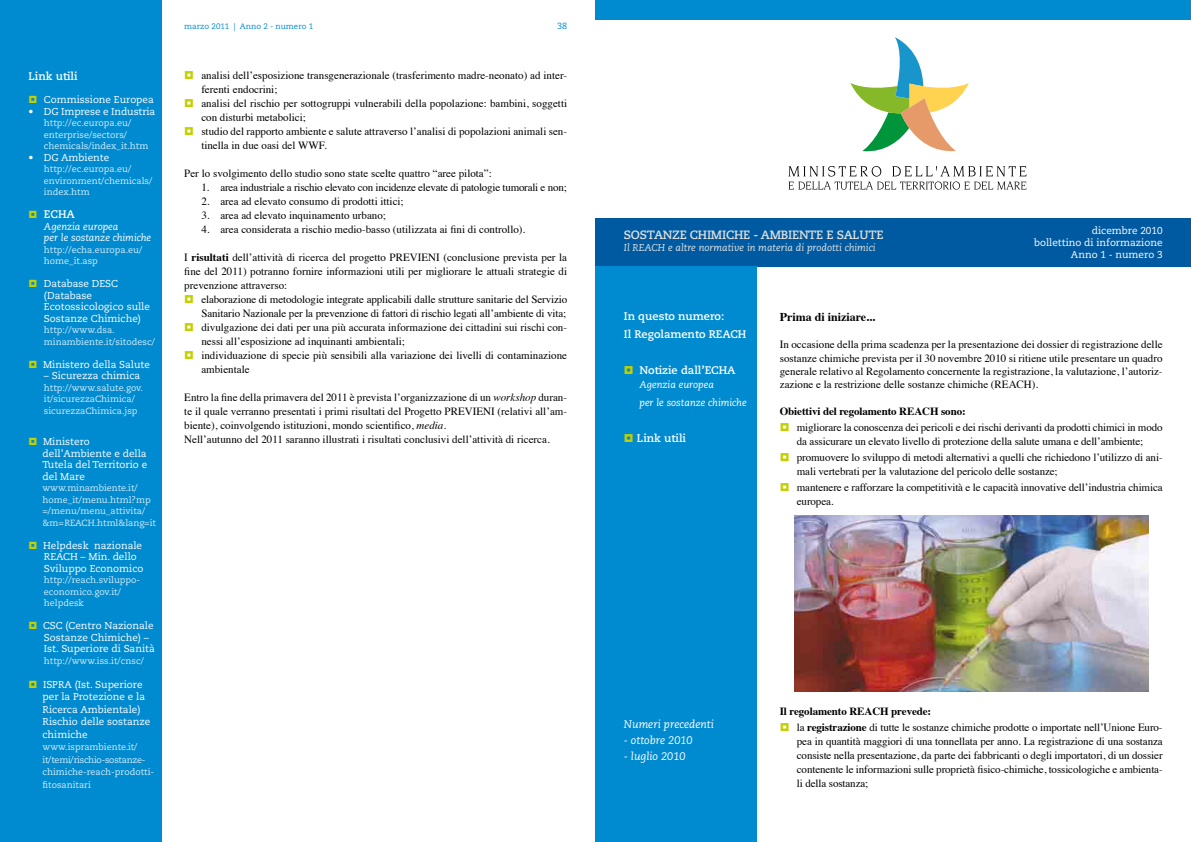
<style>
.page{position:relative;width:1191px;height:842px;background:#fff}
.page>*{position:absolute;margin:0;border:0;box-sizing:border-box;transform-origin:0 0}
.t1{font:700 12px "Caecilia";letter-spacing:-.02em;color:#e1e1dd}
.t2{font:700 12px "Times";color:#000}
.t3{font:11px/14px "Times";color:#000}
.t4{font:11px "Times";letter-spacing:-.02em;color:#000}
.t5{font:700 11px/18px "Caecilia";color:#fff}
.t6{font:italic 11px "Caecilia";color:#fff}
.t7{font:700 11px "Times";letter-spacing:-.01em;color:#000}
.t8{font:10px/11.5px "Caecilia";color:#fff}
.t9{font:italic 10px/11.5px "Caecilia";color:#fff}
.t10{font:italic 10px "Caecilia";color:#e1e1dd}
.t11{font:9px/11.5px "Caecilia";color:#d5edfa}
.t12{font:9px "Caecilia";color:#008bd0}
.t13{font:8px "Caecilia";color:#008bd0}
.s1{font-weight:700}
.s2{font-style:italic}
</style>
<div class="page">
<div style="left:0;top:0;width:162px;height:842px;background:#008bd0"></div>
<div style="left:595px;top:218px;width:596px;height:48px;background:#005aa2"></div>
<div style="left:595px;top:0;width:596px;height:20px;background:#008bd0"></div>
<svg style="left:788px;top:166px;width:238px;height:24px"></svg>
<svg style="left:850px;top:37px;width:119px;height:115px"></svg>
<div style="left:595px;top:266px;width:162px;height:576px;background:#008bd0"></div>
<img style="left:794px;top:516px;width:354px;height:176px">
<p class="t5" style="left:28px;top:68px;width:51px">Link utili</p>
<p class="t8" style="left:44px;top:94px;width:111px">Commissione Europea</p>
<p class="t8" style="left:28px;top:106px;width:128px">• DG Imprese e Industria</p>
<p class="t11" style="left:44px;top:117px;width:106px">http://ec.europa.eu/ enterprise/sectors/ chemicals/index_it.htm</p>
<p class="t8" style="left:28px;top:152px;width:82px">• DG Ambiente</p>
<p class="t11" style="left:44px;top:163px;width:110px">http://ec.europa.eu/ environment/chemicals/ index.htm</p>
<p class="t5" style="left:44px;top:206px;width:32px">ECHA</p>
<p class="t9" style="left:44px;top:221px;width:109px">Agenzia europea<br>per le sostanze chimiche</p>
<p class="t11" style="left:44px;top:244px;width:100px">http://echa.europa.eu/ home_it.asp</p>
<p class="t8" style="left:44px;top:278px;width:108px">Database DESC (Database<br>Ecotossicologico sulle<br>Sostanze Chimiche)</p>
<p class="t11" style="left:44px;top:324px;width:113px">http://www.dsa. minambiente.it/sitodesc/</p>
<p class="t8" style="left:43px;top:359px;width:108px">Ministero della Salute</p>
<p class="t8" style="left:44px;top:370px;width:98px">– Sicurezza chimica</p>
<p class="t11" style="left:44px;top:382px;width:101px">http://www.salute.gov. it/sicurezzaChimica/ sicurezzaChimica.jsp</p>
<p class="t8" style="left:43px;top:436px;width:106px">Ministero dell’Ambiente e della<br>Tutela del Territorio e del Mare</p>
<p class="t11" style="left:43px;top:482px;width:115px">www.minambiente.it/ home_it/menu.html?mp =/menu/menu_attivita/ &amp;m=REACH.html&amp;lang=it</p>
<p class="t8" style="left:43px;top:540px;width:102px">Helpdesk nazionale<br>REACH – Min. dello<br>Sviluppo Economico</p>
<p class="t11" style="left:44px;top:574px;width:98px">http://reach.sviluppo&shy;economico.gov.it/ helpdesk</p>
<p class="t8" style="left:43px;top:620px;width:113px">CSC (Centro Nazionale<br>Sostanze Chimiche) –<br>Ist. Superiore di Sanità</p>
<p class="t11" style="left:44px;top:655px;width:102px">http://www.iss.it/cnsc/</p>
<p class="t8" style="left:43px;top:678px;width:109px;line-height:12.5px">ISPRA (Ist. Superiore per la Protezione e la<br>Ricerca Ambientale)<br>Rischio delle sostanze chimiche</p>
<p class="t11" style="left:43px;top:741px;width:113px;line-height:12.5px">www.isprambiente.it/ it/temi/rischio-sostanze&shy;chimiche-reach-prodotti&shy;fitosanitari</p>
<p class="t13" style="left:184px;top:21px;width:130px">marzo 2011 | Anno 2 - numero 1</p>
<p class="t12" style="left:557px;top:21px;width:12px">38</p>
<p class="t3" style="left:201px;top:68px;width:367px">analisi dell’esposizione transgenerazionale (trasferimento madre-neonato) ad inter&shy;ferenti endocrini;<br>analisi del rischio per sottogruppi vulnerabili della popolazione: bambini, soggetti con disturbi metabolici;<br>studio del rapporto ambiente e salute attraverso l’analisi di popolazioni animali sen&shy;tinella in due oasi del WWF.</p>
<p class="t3" style="left:184px;top:166px;width:309px">Per lo svolgimento dello studio sono state scelte quattro “aree pilota”:</p>
<p class="t4" style="left:201px;top:177px;width:367px">1. area industriale a rischio elevato con incidenze elevate di patologie tumorali e non;</p>
<p class="t3" style="left:201px;top:194px;width:204px">2. area ad elevato consumo di prodotti ittici;</p>
<p class="t3" style="left:201px;top:208px;width:186px">3. area ad elevato inquinamento urbano;</p>
<p class="t3" style="left:201px;top:222px;width:325px">4. area considerata a rischio medio-basso (utilizzata ai fini di controllo).</p>
<p class="t3" style="left:184px;top:250px;width:384px;text-align:justify">I <span class="s1">risultati</span> dell’attività di ricerca del progetto PREVIENI (conclusione prevista per la fine del 2011) potranno fornire informazioni utili per migliorare le attuali strategie di prevenzione attraverso:</p>
<p class="t3" style="left:201px;top:292px;width:367px">elaborazione di metodologie integrate applicabili dalle strutture sanitarie del Servizio Sanitario Nazionale per la prevenzione di fattori di rischio legati all’ambiente di vita; divulgazione dei dati per una più accurata informazione dei cittadini sui rischi con&shy;nessi all’esposizione ad inquinanti ambientali;<br>individuazione di specie più sensibili alla variazione dei livelli di contaminazione ambientale</p>
<p class="t3" style="left:184px;top:390px;width:384px">Entro la fine della primavera del 2011 è prevista l’organizzazione di un <span class="s2">workshop</span> duran&shy;te il quale verranno presentati i primi risultati del Progetto PREVIENI (relativi all’am&shy;biente), coinvolgendo istituzioni, mondo scientifico, <span class="s2">media</span>.<br>Nell’autunno del 2011 saranno illustrati i risultati conclusivi dell’attività di ricerca.</p>
<p class="t1" style="left:624px;top:228px;width:261px">SOSTANZE CHIMICHE - AMBIENTE E SALUTE</p>
<p class="t10" style="left:624px;top:242px;width:253px">Il REACH e altre normative in materia di prodotti chimici</p>
<p class="t8" style="left:1034px;top:225px;width:130px;line-height:12px;text-align:right">dicembre 2010<br>bollettino di informazione<br>Anno 1 - numero 3</p>
<p class="t5" style="left:624px;top:308px;width:124px">In questo numero:<br>Il Regolamento REACH</p>
<p class="t5" style="left:639px;top:362px;width:98px">Notizie dall’ECHA</p>
<p class="t9" style="left:639px;top:376px;width:109px;line-height:18px">Agenzia europea<br>per le sostanze chimiche</p>
<p class="t5" style="left:637px;top:430px;width:51px">Link utili</p>
<p class="t2" style="left:780px;top:305px;width:97px">Prima di iniziare...</p>
<p class="t3" style="left:780px;top:337px;width:384px;line-height:13.2px;text-align:justify">In occasione della prima scadenza per la presentazione dei dossier di registrazione delle sostanze chimiche prevista per il 30 novembre 2010 si ritiene utile presentare un quadro generale relativo al Regolamento concernente la registrazione, la valutazione, l’autoriz&shy;zazione e la restrizione delle sostanze chimiche (REACH).</p>
<p class="t7" style="left:780px;top:401px;width:187px">Obiettivi del regolamento REACH sono:</p>
<p class="t3" style="left:797px;top:420px;width:367px">migliorare la conoscenza dei pericoli e dei rischi derivanti da prodotti chimici in modo da assicurare un elevato livello di protezione della salute umana e dell’ambiente;</p>
<p class="t3" style="left:797px;top:450px;width:367px">promuovere lo sviluppo di metodi alternativi a quelli che richiedono l’utilizzo di ani&shy;mali vertebrati per la valutazione del pericolo delle sostanze;</p>
<p class="t3" style="left:797px;top:480px;width:367px">mantenere e rafforzare la competitività e le capacità innovative dell’industria chimica europea.</p>
<p class="t6" style="left:624px;top:718px;width:91px">Numeri precedenti</p>
<p class="t6" style="left:624px;top:734px;width:70px">- ottobre 2010</p>
<p class="t6" style="left:624px;top:750px;width:63px">- luglio 2010</p>
<p class="t3" style="left:797px;top:703px;width:367px;line-height:16px;text-indent:-17px"><span class="s1">Il regolamento REACH prevede:<br></span>la <span class="s1">registrazione</span> di tutte le sostanze chimiche prodotte o importate nell’Unione Euro-</p>
<p class="t3" style="left:797px;top:734px;width:367px;text-align:justify">pea in quantità maggiori di una tonnellata per anno. La registrazione di una sostanza consiste nella presentazione, da parte dei fabbricanti o degli importatori, di un dossier contenente le informazioni sulle proprietà fisico-chimiche, tossicologiche e ambienta&shy;li della sostanza;</p>
</div>
